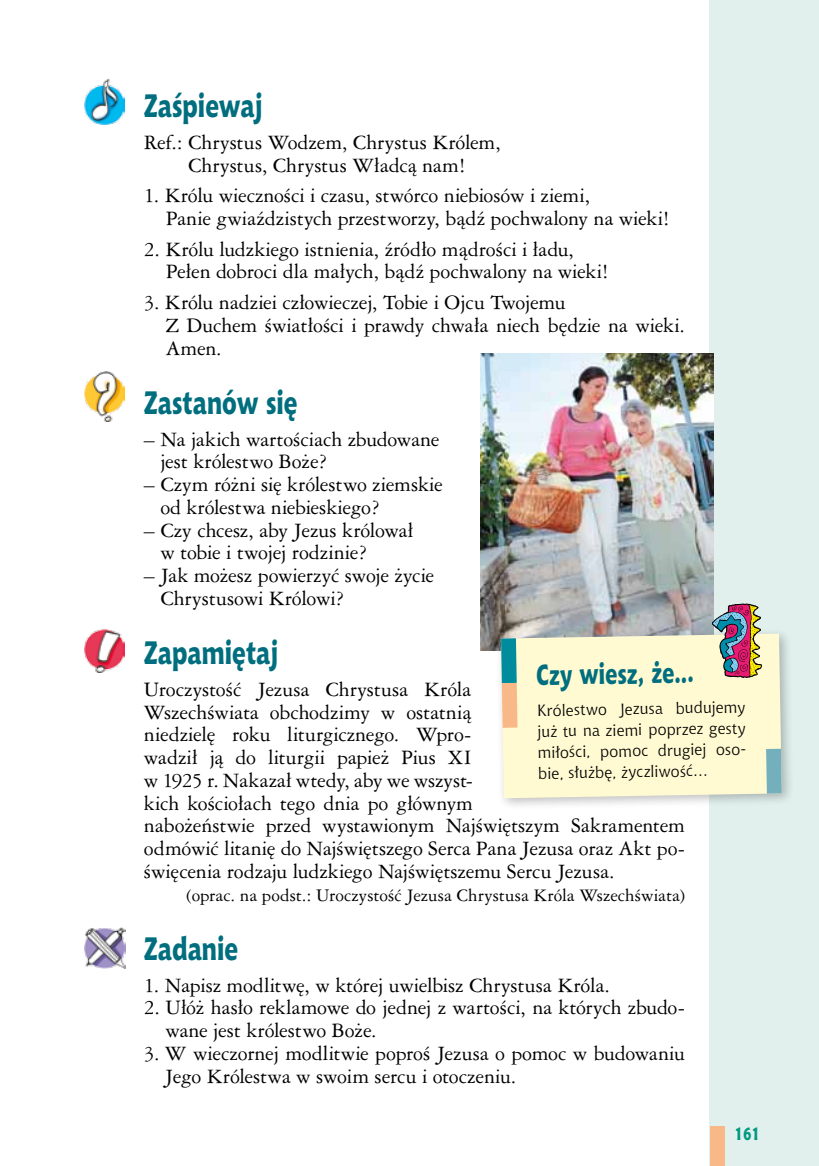
<style>
.page{position:relative;width:819px;height:1166px;background:#fff}
.page>*{position:absolute;margin:0;border:0;box-sizing:border-box;transform-origin:0 0}
.t1{font:31.5px "Chianti X Bd PL";color:#006e7e;scale:.75 1}
.t2{font:28px "Chianti X Bd PL";color:#006e7e;scale:.75 1}
.t3{font:19.25px/22.8px "Ameri Garmnd PL";letter-spacing:-.005em;color:#000}
.t4{font:17.5px "Chianti X Bd PL";color:#009982;scale:.75 1}
.t5{font:16.62px "Ameri Garmnd PL";letter-spacing:.005em;color:#000}
.t6{font:15.75px/21px "Chianti PL";color:#000}
</style>
<div class="page">
<div style="left:709px;top:0;width:110px;height:1166px;background:#e1f0ed"></div>
<div style="left:709px;top:1126px;width:15px;height:40px;background:#f8b887"></div>
<img style="left:84px;top:629px;width:40px;height:43px">
<img style="left:84px;top:927px;width:41px;height:41px">
<img style="left:84px;top:371px;width:40px;height:51px">
<img style="left:84px;top:79px;width:40px;height:46px">
<img style="left:480px;top:354px;width:233px;height:296px">
<div style="left:495px;top:627px;width:299px;height:184px;background:#000;opacity:.25"></div>
<div style="left:501px;top:634px;width:280px;height:164px;background:#fffad2"></div>
<svg style="left:766px;top:749px;width:15px;height:44px"></svg>
<svg style="left:501px;top:638px;width:16px;height:90px"></svg>
<svg style="left:712px;top:604px;width:49px;height:73px;background:#9f8485"></svg>
<h1 class="t1" style="left:144px;top:86px;width:160px">Zaśpiewaj</h1>
<p class="t3" style="left:144px;top:130px;width:358px;text-align:center">Ref.: Chrystus Wodzem, Chrystus Królem,<br>Chrystus, Chrystus Władcą nam!</p>
<p class="t3" style="left:166px;top:184px;width:505px;text-indent:-22px">1. Królu wieczności i czasu, stwórco niebiosów i ziemi,<br>Panie gwiaździstych przestworzy, bądź pochwalony na wieki!</p>
<p class="t3" style="left:166px;top:237px;width:444px;text-indent:-22px">2. Królu ludzkiego istnienia, źródło mądrości i ładu,<br>Pełen dobroci dla małych, bądź pochwalony na wieki!</p>
<p class="t3" style="left:166px;top:291px;width:521px;text-indent:-22px">3. Królu nadziei człowieczej, Tobie i Ojcu Twojemu<br>Z Duchem światłości i prawdy chwała niech będzie na wieki.<br>Amen.</p>
<h1 class="t1" style="left:144px;top:383px;width:206px">Zastanów się</h1>
<p class="t3" style="left:160px;top:427px;width:280px;text-indent:-16px">– Na jakich wartościach zbudowane jest królestwo Boże?</p>
<p class="t3" style="left:160px;top:473px;width:284px;text-indent:-16px">– Czym różni się królestwo ziemskie od królestwa niebieskiego?</p>
<p class="t3" style="left:160px;top:518px;width:254px;text-indent:-16px">– Czy chcesz, aby Jezus królował w tobie i twojej rodzinie?</p>
<p class="t3" style="left:160px;top:564px;width:275px;text-indent:-16px">– Jak możesz powierzyć swoje życie<br>Chrystusowi Królowi?</p>
<h1 class="t1" style="left:144px;top:633px;width:181px">Zapamiętaj</h1>
<p class="t3" style="left:144px;top:677px;width:542px">Uroczystość Jezusa Chrystusa Króla<br>Wszechświata obchodzimy w ostatnią<br>niedzielę roku liturgicznego. Wpro-<br>wadził ją do liturgii papież Pius XI<br>w 1925 r. Nakazał wtedy, aby we wszyst-<br>kich kościołach tego dnia po głównym<br>nabożeństwie przed wystawionym Najświętszym Sakramentem odmówić litanię do Najświętszego Serca Pana Jezusa oraz Akt po&shy;święcenia rodzaju ludzkiego Najświętszemu Sercu Jezusa.</p>
<p class="t5" style="left:187px;top:884px;width:500px">(oprac. na podst.: Uroczystość Jezusa Chrystusa Króla Wszechświata)</p>
<h1 class="t1" style="left:144px;top:929px;width:127px">Zadanie</h1>
<p class="t3" style="left:144px;top:973px;width:467px">1. Napisz modlitwę, w której uwielbisz Chrystusa Króla.</p>
<p class="t3" style="left:165px;top:996px;width:521px;text-indent:-21px">2. Ułóż hasło reklamowe do jednej z wartości, na których zbudo&shy;wane jest królestwo Boże.</p>
<p class="t3" style="left:165px;top:1041px;width:521px;text-indent:-21px">3. W wieczornej modlitwie poproś Jezusa o pomoc w budowaniu<br>Jego Królestwa w swoim sercu i otoczeniu.</p>
<h2 class="t2" style="left:536px;top:657px;width:212px;rotate:-1deg">Czy wiesz, że...</h2>
<p class="t6" style="left:537px;top:700px;width:212px;rotate:-1deg">Królestwo Jezusa budujemy już tu na ziemi poprzez gesty miłości, pomoc drugiej oso&shy;bie, służbę, życzliwość…</p>
<p class="t4" style="left:734px;top:1123px;width:35px">161</p>
</div>
